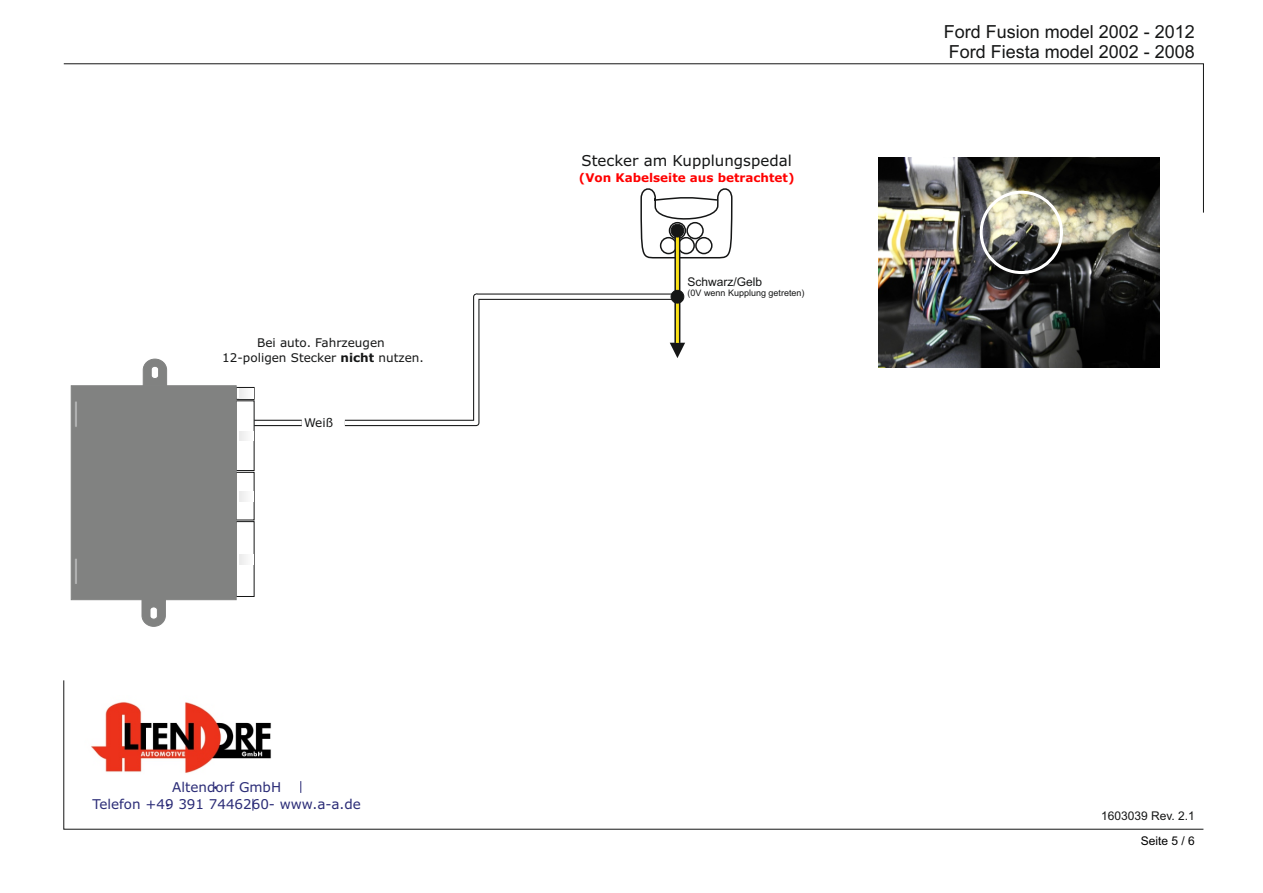
<style>
.page{position:relative;width:1263px;height:893px;background:#fff}
.page>*{position:absolute;margin:0;border:0;box-sizing:border-box;transform-origin:0 0}
.t1{font:18px/20.1px "Arial";color:#151616}
.t2{font:15px "Verdana";color:#151616}
.t3{font:13.5px/16.4px "Verdana";color:#2b2c77;text-align:center}
.t4{font:12px/14.5px "Verdana";color:#151616;text-align:center}
.t5{font:700 12px "Verdana";color:#f00}
.t6{font:12px "Arial";color:#151616}
.t7{font:12px "Arial";color:#000}
.t8{font:9px "Arial";color:#151616}
.s1{font-weight:700}
</style>
<div class="page">
<svg style="left:473px;top:297px;width:6px;height:126px"></svg>
<svg style="left:345px;top:420px;width:131px;height:6px"></svg>
<svg style="left:254px;top:420px;width:48px;height:6px"></svg>
<hr style="left:254px;top:421px;width:48px;height:4px;background:#fff">
<hr style="left:345px;top:421px;width:131px;height:4px;background:#fff">
<div style="left:476px;top:293px;width:201px;height:7px;background:#767676"></div>
<svg style="left:476px;top:295px;width:195px;height:4px"></svg>
<svg style="left:474px;top:297px;width:4px;height:126px"></svg>
<svg style="left:640px;top:213px;width:93px;height:46px"></svg>
<div style="left:660px;top:237px;width:17px;height:17px;border:2px solid #151616;border-radius:50%"></div>
<div style="left:677px;top:237px;width:18px;height:17px;border:2px solid #151616;border-radius:50%"></div>
<div style="left:695px;top:237px;width:17px;height:17px;border:2px solid #151616;border-radius:50%"></div>
<div style="left:686px;top:222px;width:18px;height:17px;border:2px solid #151616;border-radius:50%"></div>
<div style="left:669px;top:222px;width:17px;height:17px;border:2px solid #151616;border-radius:50%"></div>
<div style="left:674px;top:231px;width:6px;height:112px;background:#1e1e16"></div>
<svg style="left:670px;top:343px;width:15px;height:15px"></svg>
<hr style="left:676px;top:231px;width:3px;height:112px;background:#fbe116">
<div style="left:671px;top:224px;width:13px;height:13px;background:#151616;border:1px solid #151616;border-radius:50%"></div>
<div style="left:671px;top:290px;width:13px;height:13px;background:#151616;border:1px solid #151616;border-radius:50%"></div>
<img style="left:878px;top:213px;width:281px;height:155px">
<div style="left:980px;top:191px;width:83px;height:83px;border:3px solid #fff;border-radius:50%"></div>
<svg style="left:71px;top:359px;width:183px;height:268px"></svg>
<svg style="left:63px;top:63px;width:1141px;height:150px"></svg>
<svg style="left:63px;top:680px;width:1141px;height:149px"></svg>
<p class="t4" style="left:222px;top:336px;width:203px">Bei auto. Fahrzeugen<br>12-poligen Stecker <span class="s1">nicht</span> nutzen.</p>
<p class="t4" style="left:304px;top:417px;width:31px">Weiß</p>
<p class="t3" style="left:92px;top:780px;width:270px">Altendorf GmbH<br>Telefon +49 391 7446260- www.a-a.de</p>
<p class="t2" style="left:581px;top:155px;width:212px">Stecker am Kupplungspedal</p>
<p class="t5" style="left:579px;top:172px;width:217px">(Von Kabelseite aus betrachtet)</p>
<p class="t6" style="left:687px;top:277px;width:76px">Schwarz/Gelb</p>
<p class="t8" style="left:687px;top:290px;width:119px">(0V wenn Kupplung getreten)</p>
<h1 class="t1" style="left:944px;top:24px;width:253px">Ford Fusion model 2002 - 2012<br>Ford Fiesta model 2002 - 2008</h1>
<p class="t6" style="left:1101px;top:811px;width:95px">1603039 Rev. 2.1</p>
<p class="t7" style="left:1141px;top:837px;width:56px">Seite 5 / 6</p>
</div>
